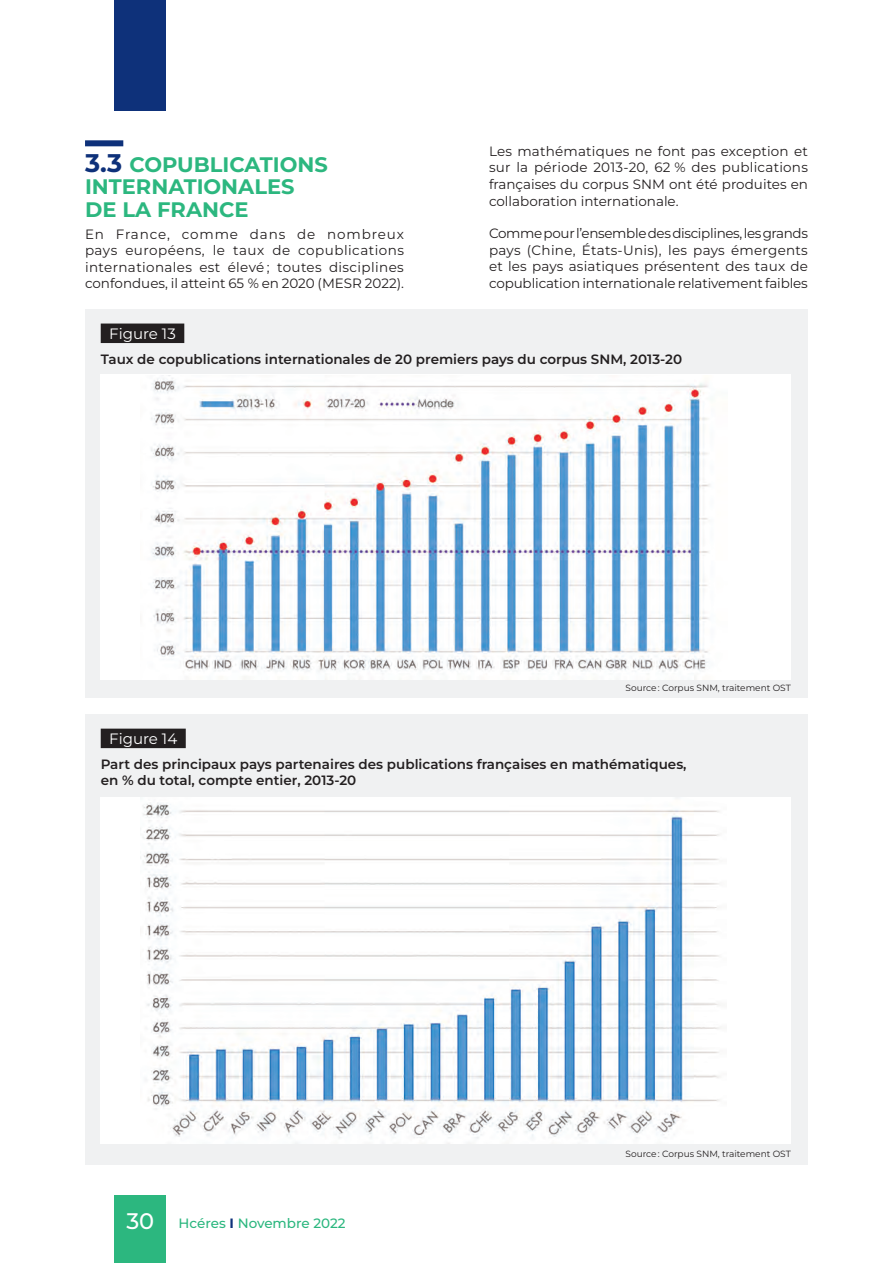
<style>
.page{position:relative;width:893px;height:1263px;background:#fff}
.page>*{position:absolute;margin:0;border:0;box-sizing:border-box;transform-origin:0 0}
._02_ST_1{font:700 21px/22.5px "Montserrat";color:#2cb77f}
._30_Figure_NAB{font:15px "Montserrat";color:#fff}
._04_Texte{font:13.5px/16.5px "Montserrat";color:#231f20;text-align:justify}
._11_Tab_Titre{font:600 13.5px/16.5px "Montserrat";color:#231f20}
._21_Enc_titre{font:600 13.5px "Montserrat";color:#231f20}
.t1{font:500 13.5px "Montserrat";color:#2cb77f}
._13_Tab_Sources{font:9px "Montserrat";color:#231f20}
.s1{font-size:25.5px;color:#0e317a}
.s2{font-size:22.5px;color:#fff}
.s3{font-weight:700;color:#0e317a}
</style>
<div class="page">
<div style="left:115px;top:1195px;width:51px;height:68px;background:#2cb77f"></div>
<div style="left:115px;top:0;width:51px;height:111px;background:#0e317a"></div>
<div style="left:85px;top:140px;width:38px;height:6px;background:#0e317a"></div>
<div style="left:85px;top:309px;width:723px;height:388px;background:#f0f1f2"></div>
<div style="left:101px;top:374px;width:690px;height:305px;background:#fff"></div>
<img style="left:151px;top:378px;width:559px;height:301px">
<div style="left:101px;top:324px;width:83px;height:19px;background:#231f20"></div>
<div style="left:85px;top:714px;width:723px;height:451px;background:#f0f1f2"></div>
<div style="left:101px;top:797px;width:690px;height:347px;background:#fff"></div>
<img style="left:140px;top:802px;width:581px;height:342px">
<div style="left:101px;top:729px;width:85px;height:19px;background:#231f20"></div>
<p class="_04_Texte" style="left:489px;top:143px;width:321px">Les mathématiques ne font pas exception et sur la période 2013-20, 62 % des publications françaises du corpus SNM ont été produites en collaboration internationale.</p>
<p class="_04_Texte" style="left:489px;top:225px;width:321px">Comme pour l’ensemble des disciplines, les grands pays (Chine, États-Unis), les pays émergents et les pays asiatiques présentent des taux de copublication internationale relativement faibles</p>
<p class="_02_ST_1" style="left:85px;top:153px;width:244px"><span class="s1">3.3</span> COPUBLICATIONS<br>INTERNATIONALES<br>DE LA FRANCE</p>
<p class="_04_Texte" style="left:85px;top:225px;width:321px">En France, comme dans de nombreux pays européens, le taux de copublications internationales est élevé ; toutes disciplines confondues, il atteint 65 % en 2020 (MESR 2022).</p>
<p class="_30_Figure_NAB" style="left:109px;top:323px;width:68px">Figure 13</p>
<p class="_21_Enc_titre" style="left:101px;top:350px;width:583px">Taux de copublications internationales de 20 premiers pays du corpus SNM, 2013-20</p>
<p class="_13_Tab_Sources" style="left:625px;top:682px;width:167px">Source : Corpus SNM, traitement OST</p>
<p class="_30_Figure_NAB" style="left:109px;top:728px;width:70px">Figure 14</p>
<p class="_11_Tab_Titre" style="left:101px;top:755px;width:587px">Part des principaux pays partenaires des publications françaises en mathématiques, en % du total, compte entier, 2013-20</p>
<p class="t1" style="left:126px;top:1215px;width:221px"><span class="s2">30</span> Hcéres <span class="s3">I</span> Novembre 2022</p>
<p class="_13_Tab_Sources" style="left:625px;top:1148px;width:167px">Source : Corpus SNM, traitement OST</p>
</div>
